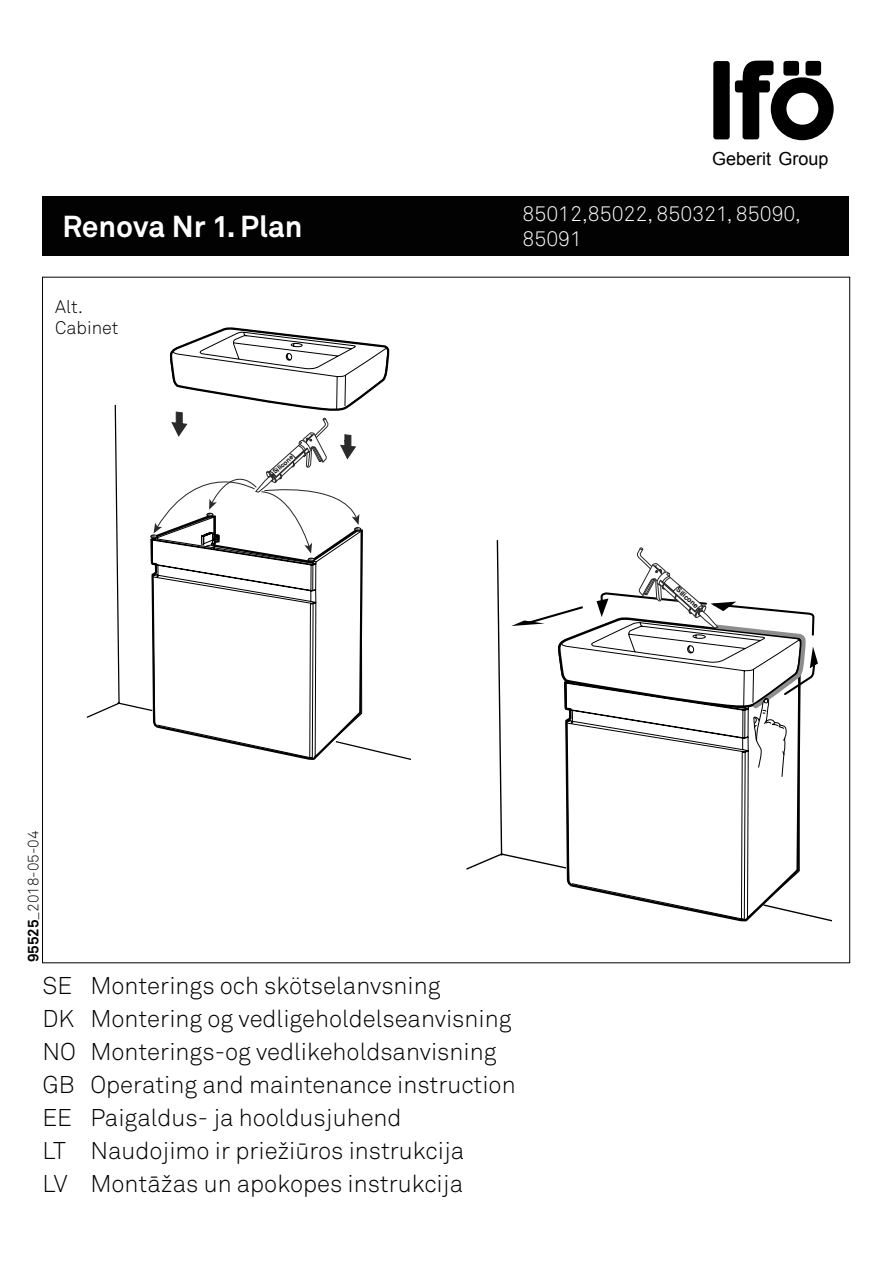
<style>
.page{position:relative;width:893px;height:1263px;background:#fff}
.page>*{position:absolute;margin:0;border:0;box-sizing:border-box;transform-origin:0 0}
.Underrubrik_2{font:700 30px "Akkurat Pro";color:#fff}
.Underrubrik_2-2{font:24px "Akkurat Light Pro";color:#000}
.Underrubrik_2-3{font:21px "Akkurat Light Pro";color:#fff}
.t1{font:18px "Arial";color:#000}
.t2{font:18px "Akkurat Light Pro";color:#000}
.Underrubrik_2-4{font:15px "Akkurat Light Pro";color:#000}
.t3{font:700 7.05px "Helvetica";color:#000}
.t4{font:700 6.45px "Helvetica";color:#000}
.s1{font-family:"Akkurat Pro";font-weight:700}
</style>
<div class="page">
<div style="left:43px;top:196px;width:806px;height:60px;background:#020202"></div>
<svg style="left:466px;top:540px;width:365px;height:382px"></svg>
<svg style="left:563px;top:778px;width:239px;height:144px"></svg>
<svg style="left:511px;top:547px;width:307px;height:231px"></svg>
<svg style="left:87px;top:404px;width:324px;height:356px"></svg>
<svg style="left:149px;top:514px;width:215px;height:246px"></svg>
<svg style="left:151px;top:327px;width:237px;height:234px"></svg>
<div style="left:713px;top:61px;width:17px;height:78px;background:#000;border-radius:3px"></div>
<svg style="left:735px;top:61px;width:99px;height:79px"></svg>
<p class="t1" style="left:712px;top:147px;width:118px">Geberit Group</p>
<p class="Underrubrik_2" style="left:62px;top:207px;width:242px">Renova Nr 1. Plan</p>
<p class="Underrubrik_2-3" style="left:522px;top:201px;width:280px">85012,85022, 850321, 85090,</p>
<p class="Underrubrik_2-3" style="left:522px;top:226px;width:61px">85091</p>
<p class="t2" style="left:55px;top:296px;width:29px">Alt.</p>
<p class="t2" style="left:55px;top:317px;width:65px">Cabinet</p>
<p class="Underrubrik_2-4" style="left:24px;top:962px;width:133px;rotate:-90deg"><span class="s1">95525</span>_2018-05-04</p>
<p class="t4" style="left:271px;top:470px;width:26px;rotate:-42deg">Silicone</p>
<p class="Underrubrik_2-2" style="left:43px;top:971px;width:31px">SE</p>
<p class="Underrubrik_2-2" style="left:43px;top:1004px;width:33px">DK</p>
<p class="Underrubrik_2-2" style="left:43px;top:1037px;width:35px">NO</p>
<p class="Underrubrik_2-2" style="left:43px;top:1070px;width:34px">GB</p>
<p class="Underrubrik_2-2" style="left:43px;top:1103px;width:31px">EE</p>
<p class="Underrubrik_2-2" style="left:43px;top:1136px;width:25px">LT</p>
<p class="Underrubrik_2-2" style="left:43px;top:1169px;width:27px">LV</p>
<p class="Underrubrik_2-2" style="left:90px;top:971px;width:352px">Monterings och skötselanvsning</p>
<p class="Underrubrik_2-2" style="left:90px;top:1004px;width:423px">Montering og vedligeholdelseanvisning</p>
<p class="Underrubrik_2-2" style="left:90px;top:1037px;width:408px">Monterings-og vedlikeholdsanvisning</p>
<p class="Underrubrik_2-2" style="left:90px;top:1070px;width:427px">Operating and maintenance instruction</p>
<p class="Underrubrik_2-2" style="left:90px;top:1103px;width:313px">Paigaldus- ja hooldusjuhend</p>
<p class="Underrubrik_2-2" style="left:90px;top:1136px;width:375px">Naudojimo ir priežiūros instrukcija</p>
<p class="Underrubrik_2-2" style="left:90px;top:1169px;width:374px">Montāžas un apokopes instrukcija</p>
<p class="t3" style="left:680px;top:585px;width:29px;rotate:42deg">Silicone</p>
</div>
